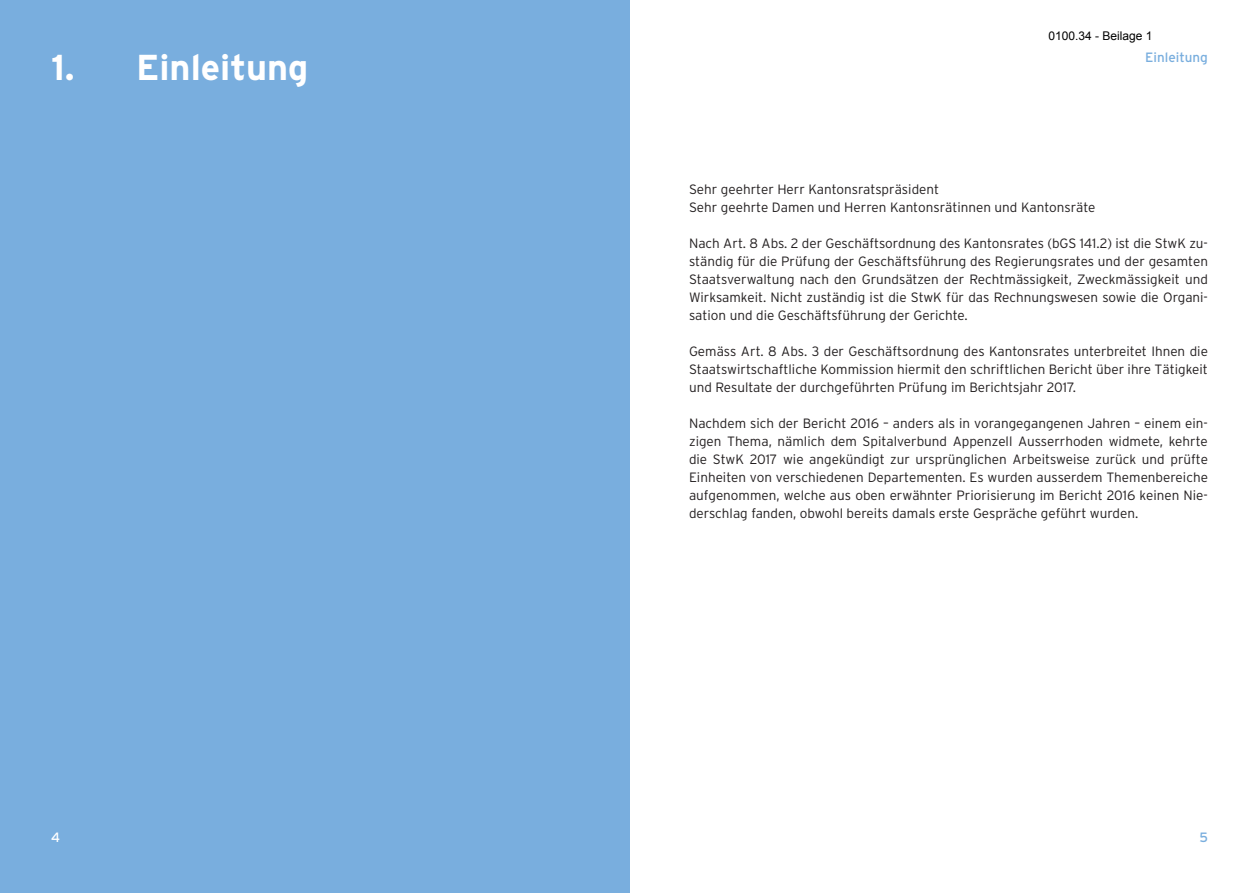
<style>
.page{position:relative;width:1259px;height:893px;background:#fff}
.page>*{position:absolute;margin:0;border:0;box-sizing:border-box;transform-origin:0 0}
.t1{font:700 36px "Interstate";color:#fff}
.t2{font:300 13.5px/18px "Interstate";color:#231f20;text-align:justify}
.t3{font:13.5px "Interstate";color:#79aede}
.t4{font:13.5px "Interstate";color:#fff}
.t5{font:12px "Arial";color:#000}
</style>
<div class="page">
<div style="left:0;top:0;width:629px;height:893px;background:#79aede"></div>
<p class="t5" style="left:1048px;top:28px;width:106px">0100.34 - Beilage 1</p>
<h1 class="t1" style="left:51px;top:47px;width:259px">1. Einleitung</h1>
<p class="t3" style="left:1145px;top:50px;width:64px">Einleitung</p>
<p class="t2" style="left:689px;top:180px;width:408px">Sehr geehrter Herr Kantonsratspräsident<br>Sehr geehrte Damen und Herren Kantonsrätinnen und Kantonsräte</p>
<p class="t2" style="left:689px;top:234px;width:520px">Nach Art. 8 Abs. 2 der Geschäftsordnung des Kantonsrates (bGS 141.2) ist die StwK zu&shy;ständig für die Prüfung der Geschäftsführung des Regierungsrates und der gesamten Staatsverwaltung nach den Grundsätzen der Rechtmässigkeit, Zweckmässigkeit und Wirksamkeit. Nicht zuständig ist die StwK für das Rechnungswesen sowie die Organi&shy;sation und die Geschäftsführung der Gerichte.</p>
<p class="t2" style="left:689px;top:342px;width:520px">Gemäss Art. 8 Abs. 3 der Geschäftsordnung des Kantonsrates unterbreitet Ihnen die Staatswirtschaftliche Kommission hiermit den schriftlichen Bericht über ihre Tätigkeit und Resultate der durchgeführten Prüfung im Berichtsjahr 2017.</p>
<p class="t2" style="left:689px;top:414px;width:520px">Nachdem sich der Bericht 2016 – anders als in vorangegangenen Jahren – einem ein&shy;zigen Thema, nämlich dem Spitalverbund Appenzell Ausserrhoden widmete, kehrte die StwK 2017 wie angekündigt zur ursprünglichen Arbeitsweise zurück und prüfte Einheiten von verschiedenen Departementen. Es wurden ausserdem Themenbereiche aufgenommen, welche aus oben erwähnter Priorisierung im Bericht 2016 keinen Nie&shy;derschlag fanden, obwohl bereits damals erste Gespräche geführt wurden.</p>
<p class="t4" style="left:51px;top:830px;width:11px">4</p>
<p class="t3" style="left:1199px;top:830px;width:10px">5</p>
</div>
